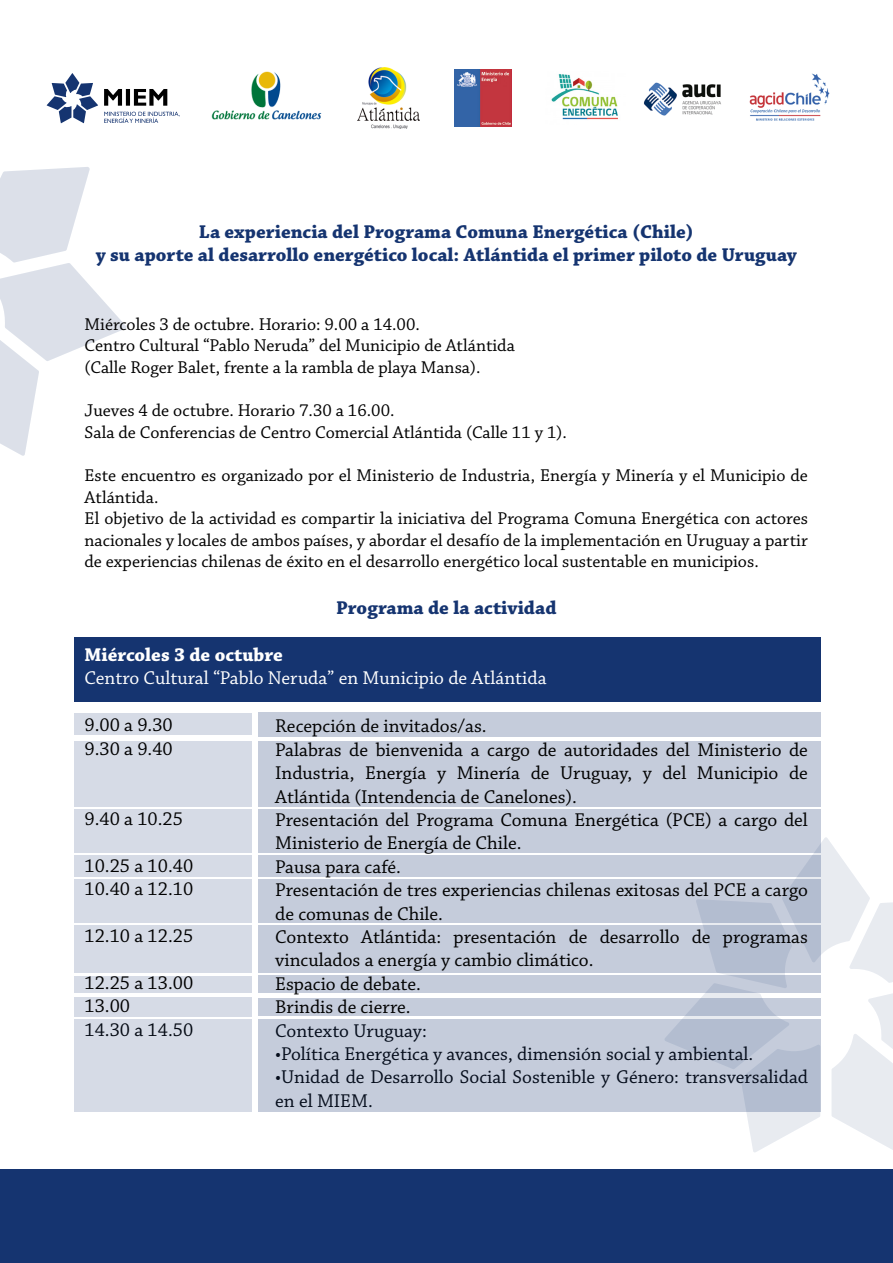
<style>
.page{position:relative;width:893px;height:1263px;background:#fff}
.page>*{position:absolute;margin:0;border:0;box-sizing:border-box;transform-origin:0 0}
.t1{font:19.5px/23.4px "Chaparral Pro";color:#000}
.t2{font:700 19.5px/23.4px "Chaparral Pro";color:#153470;text-align:center}
.t3{font:19.5px "Chaparral Pro";color:#fff}
.t4{font:700 19.5px "Chaparral Pro";color:#fff}
.t5{font:18px/21.6px "Chaparral Pro";color:#000}
</style>
<div class="page">
<div style="left:74px;top:637px;width:746px;height:65px;background:#153470"></div>
<div style="left:74px;top:741px;width:177px;height:66px;background:#d6dbe6"></div>
<div style="left:74px;top:809px;width:177px;height:43px;background:#d6dbe6"></div>
<div style="left:74px;top:855px;width:177px;height:22px;background:#d6dbe6"></div>
<div style="left:74px;top:879px;width:177px;height:43px;background:#d6dbe6"></div>
<div style="left:74px;top:925px;width:177px;height:48px;background:#d6dbe6"></div>
<div style="left:74px;top:976px;width:177px;height:16px;background:#d6dbe6"></div>
<div style="left:74px;top:997px;width:177px;height:19px;background:#d6dbe6"></div>
<div style="left:74px;top:713px;width:177px;height:21px;background:#d6dbe6"></div>
<div style="left:258px;top:713px;width:562px;height:24px;background:#c5ccdb"></div>
<div style="left:258px;top:975px;width:562px;height:17px;background:#c5ccdb"></div>
<div style="left:258px;top:998px;width:562px;height:17px;background:#c5ccdb"></div>
<div style="left:258px;top:741px;width:562px;height:66px;background:#c5ccdb"></div>
<div style="left:258px;top:879px;width:562px;height:43px;background:#c5ccdb"></div>
<div style="left:258px;top:809px;width:562px;height:43px;background:#c5ccdb"></div>
<div style="left:258px;top:925px;width:562px;height:48px;background:#c5ccdb"></div>
<div style="left:258px;top:855px;width:562px;height:22px;background:#c5ccdb"></div>
<div style="left:0;top:1169px;width:893px;height:94px;background:#153470"></div>
<svg style="left:51px;top:73px;width:42px;height:23px"></svg>
<svg style="left:104px;top:89px;width:63px;height:17px"></svg>
<svg style="left:126px;top:112px;width:54px;height:11px"></svg>
<svg style="left:664px;top:837px;width:229px;height:315px"></svg>
<svg style="left:0;top:96px;width:126px;height:360px"></svg>
<img style="left:644px;top:82px;width:77px;height:34px">
<img style="left:357px;top:68px;width:62px;height:61px">
<img style="left:211px;top:71px;width:111px;height:49px">
<img style="left:551px;top:74px;width:67px;height:46px">
<img style="left:455px;top:70px;width:57px;height:57px">
<img style="left:749px;top:73px;width:81px;height:48px">
<div style="left:74px;top:1019px;width:177px;height:92px;background:#d6dbe6"></div>
<div style="left:258px;top:1019px;width:562px;height:92px;background:linear-gradient(to right,#c9cfdd,#bcc4d5)"></div>
<p class="t2" style="left:96px;top:221px;width:703px">La experiencia del Programa Comuna Energética (Chile)<br>y su aporte al desarrollo energético local: Atlántida el primer piloto de Uruguay</p>
<p class="t5" style="left:85px;top:314px;width:432px">Miércoles 3 de octubre. Horario: 9.00 a 14.00.<br>Centro Cultural “Pablo Neruda” del Municipio de Atlántida (Calle Roger Balet, frente a la rambla de playa Mansa).</p>
<p class="t5" style="left:85px;top:400px;width:484px">Jueves 4 de octubre. Horario 7.30 a 16.00.<br>Sala de Conferencias de Centro Comercial Atlántida (Calle 11 y 1).</p>
<p class="t5" style="left:85px;top:465px;width:725px">Este encuentro es organizado por el Ministerio de Industria, Energía y Minería y el Municipio de Atlántida.<br>El objetivo de la actividad es compartir la iniciativa del Programa Comuna Energética con actores nacionales y locales de ambos países, y abordar el desafío de la implementación en Uruguay a partir de experiencias chilenas de éxito en el desarrollo energético local sustentable en municipios.</p>
<p class="t2" style="left:336px;top:597px;width:222px">Programa de la actividad</p>
<p class="t4" style="left:85px;top:643px;width:200px">Miércoles 3 de octubre</p>
<p class="t3" style="left:85px;top:667px;width:464px">Centro Cultural “Pablo Neruda” en Municipio de Atlántida</p>
<p class="t1" style="left:85px;top:714px;width:90px">9.00 a 9.30<br>9.30 a 9.40</p>
<p class="t1" style="left:275px;top:715px;width:534px">Recepción de invitados/as.<br>Palabras de bienvenida a cargo de autoridades del Ministerio de Industria, Energía y Minería de Uruguay, y del Municipio de Atlántida (Intendencia de Canelones).<br>Presentación del Programa Comuna Energética (PCE) a cargo del Ministerio de Energía de Chile.<br>Pausa para café.<br>Presentación de tres experiencias chilenas exitosas del PCE a cargo de comunas de Chile.<br>Contexto Atlántida: presentación de desarrollo de programas vinculados a energía y cambio climático.<br>Espacio de debate.<br>Brindis de cierre.<br>Contexto Uruguay:</p>
<p class="t1" style="left:275px;top:1043px;width:480px">•Política Energética y avances, dimensión social y ambiental.</p>
<p class="t1" style="left:275px;top:1066px;width:534px">•Unidad de Desarrollo Social Sostenible y Género: transversalidad en el MIEM.</p>
<p class="t1" style="left:85px;top:808px;width:100px">9.40 a 10.25</p>
<p class="t1" style="left:85px;top:854px;width:110px">10.25 a 10.40<br>10.40 a 12.10</p>
<p class="t1" style="left:85px;top:925px;width:110px">12.10 a 12.25</p>
<p class="t1" style="left:85px;top:971px;width:110px">12.25 a 13.00<br>13.00<br>14.30 a 14.50</p>
</div>
